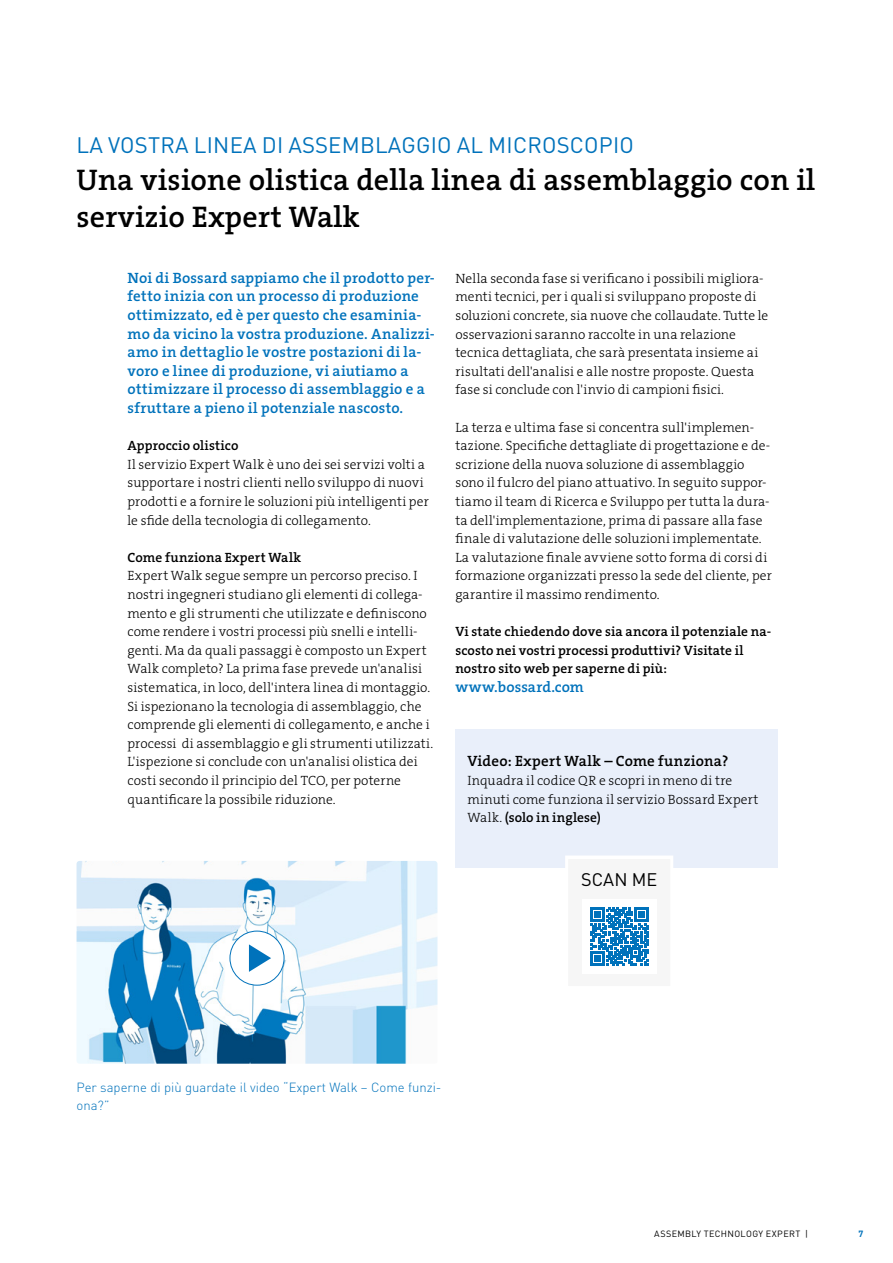
<style>
.page{position:relative;width:893px;height:1263px;background:#fff}
.page>*{position:absolute;margin:0;border:0;box-sizing:border-box;transform-origin:0 0}
.t1{font:30px/37.2px "The Serif HP6 Se Bld";letter-spacing:.01em;color:#000}
.t2{font:22.2px "DINOT";letter-spacing:.01em;color:#0072bb}
.t3{font:18px "DINOT";letter-spacing:.01em;color:#000}
.t4{font:15px/18.6px "The Serif HP6 Se Bld";letter-spacing:.015em;color:#0072bb}
.t5{font:15px "The Serif HP6 Se Bld";letter-spacing:.015em;color:#000}
.t6{font:13.5px/18.6px "The Serif HP3 Lig";letter-spacing:.01em;color:#000}
.t7{font:13.5px/18.6px "The Serif HP6 Se Bld";letter-spacing:.01em;color:#000}
.t8{font:300 13.2px/18px "DINOT";color:#0072bb}
.t9{font:9px "DINOT";letter-spacing:.04em;color:#000}
.t10{font:700 9px "DINOT";color:#0072bb}
.s1{font-family:"The Serif HP3 Lig"}
</style>
<div class="page">
<img style="left:77px;top:861px;width:360px;height:203px">
<div style="left:230px;top:931px;width:54px;height:54px;background:#fff;border-radius:50%"></div>
<div style="left:230px;top:931px;width:54px;height:54px;border:1px solid #0072bb;border-radius:50%"></div>
<svg style="left:249px;top:944px;width:22px;height:28px"></svg>
<div style="left:455px;top:729px;width:323px;height:139px;background:#e9effa"></div>
<svg style="left:565px;top:856px;width:108px;height:110px"></svg>
<h2 class="t2" style="left:77px;top:129px;width:559px">LA VOSTRA LINEA DI ASSEMBLAGGIO AL MICROSCOPIO</h2>
<h1 class="t1" style="left:77px;top:161px;width:740px">Una visione olistica della linea di assemblaggio con il servizio Expert Walk</h1>
<p class="t4" style="left:128px;top:268px;width:309px">Noi di Bossard sappiamo che il prodotto per&shy;fetto inizia con un processo di produzione ottimizzato, ed è per questo che esaminia&shy;mo da vicino la vostra produzione. Analizzi&shy;amo in dettaglio le vostre postazioni di la&shy;voro e linee di produzione, vi aiutiamo a ottimizzare il processo di assemblaggio e a sfruttare a pieno il potenziale nascosto.</p>
<p class="t7" style="left:128px;top:436px;width:112px">Approccio olistico</p>
<p class="t6" style="left:128px;top:455px;width:303px">Il servizio Expert Walk è uno dei sei servizi volti a supportare i nostri clienti nello sviluppo di nuovi prodotti e a fornire le soluzioni più intelligenti per le sfide della tecnologia di collegamento.</p>
<p class="t7" style="left:128px;top:548px;width:175px">Come funziona Expert Walk</p>
<p class="t6" style="left:128px;top:567px;width:307px">Expert Walk segue sempre un percorso preciso. I nostri ingegneri studiano gli elementi di collega&shy;mento e gli strumenti che utilizzate e definiscono come rendere i vostri processi più snelli e intelli&shy;genti. Ma da quali passaggi è composto un Expert Walk completo? La prima fase prevede un'analisi sistematica, in loco, dell'intera linea di montaggio.<br>Si ispezionano la tecnologia di assemblaggio, che comprende gli elementi di collegamento, e anche i processi di assemblaggio e gli strumenti utilizzati.<br>L'ispezione si conclude con un'analisi olistica dei costi secondo il principio del TCO, per poterne quantificare la possibile riduzione.</p>
<p class="t6" style="left:455px;top:269px;width:314px">Nella seconda fase si verificano i possibili migliora&shy;menti tecnici, per i quali si sviluppano proposte di soluzioni concrete, sia nuove che collaudate. Tutte le osservazioni saranno raccolte in una relazione tecnica dettagliata, che sarà presentata insieme ai risultati dell'analisi e alle nostre proposte. Questa fase si conclude con l'invio di campioni fisici.</p>
<p class="t6" style="left:455px;top:418px;width:318px">La terza e ultima fase si concentra sull'implemen&shy;tazione. Specifiche dettagliate di progettazione e de&shy;scrizione della nuova soluzione di assemblaggio sono il fulcro del piano attuativo. In seguito suppor&shy;tiamo il team di Ricerca e Sviluppo per tutta la dura&shy;ta dell'implementazione, prima di passare alla fase finale di valutazione delle soluzioni implementate.<br>La valutazione finale avviene sotto forma di corsi di formazione organizzati presso la sede del cliente, per garantire il massimo rendimento.</p>
<p class="t7" style="left:455px;top:622px;width:317px">Vi state chiedendo dove sia ancora il potenziale na&shy;scosto nei vostri processi produttivi? Visitate il nostro sito web per saperne di più:</p>
<p class="t4" style="left:455px;top:678px;width:130px">www.bossard.com</p>
<p class="t5" style="left:467px;top:751px;width:263px">Video: Expert Walk – Come funziona?</p>
<p class="t6" style="left:467px;top:771px;width:293px">Inquadra il codice QR e scopri in meno di tre minuti come funziona il servizio Bossard Expert</p>
<p class="t7" style="left:467px;top:808px;width:135px"><span class="s1">Walk.</span> (solo in inglese)</p>
<p class="t8" style="left:77px;top:1078px;width:366px">Per saperne di più guardate il video “Expert Walk – Come funzi&shy;ona?”</p>
<h3 class="t3" style="left:581px;top:867px;width:78px">SCAN ME</h3>
<p class="t9" style="left:654px;top:1227px;width:155px">ASSEMBLY TECHNOLOGY EXPERT |</p>
<p class="t10" style="left:858px;top:1227px;width:6px">7</p>
</div>
